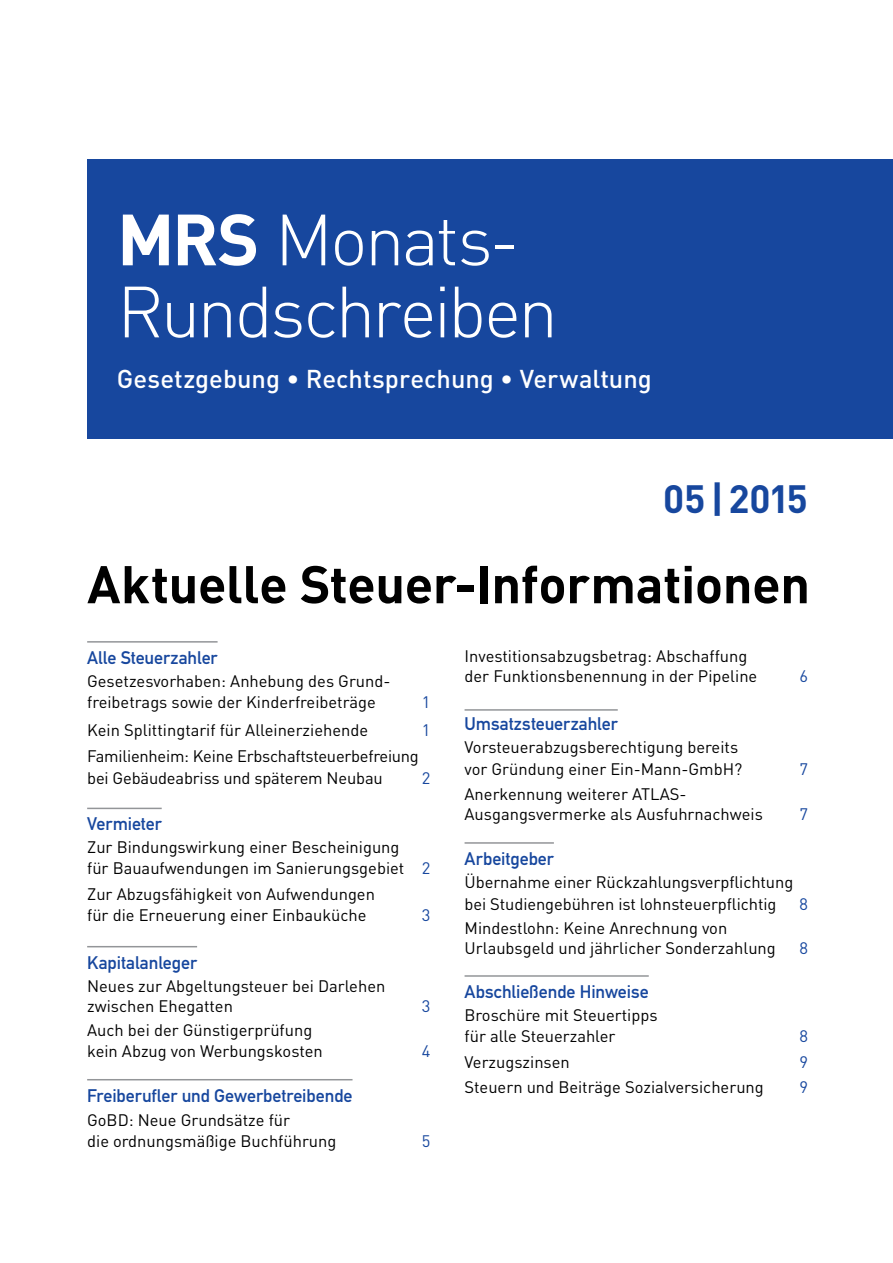
<style>
.page{position:relative;width:893px;height:1263px;background:#fff}
.page>*{position:absolute;margin:0;border:0;box-sizing:border-box;transform-origin:0 0}
.t1{font:300 71.25px/72px "DIN Pro";letter-spacing:-.04em;color:#fff}
.t2{font:700 52.2px "DIN Pro";letter-spacing:-.01em;color:#000}
.t3{font:700 39px "DIN Pro";letter-spacing:-.005em;color:#17479e}
.t4{font:500 25.5px "DIN Pro";color:#fff}
.t5{font:18px "DIN Mittelschrift Std";letter-spacing:-.005em;color:#17479e}
.t6{font:16.5px/20.2px "DIN Pro";color:#000}
.t7{font:16.5px "DIN Pro";color:#17479e}
.s1{font-weight:700}
.s2{color:#17479e}
</style>
<div class="page">
<hr style="left:87px;top:641px;width:131px;height:2px;background:#939598">
<hr style="left:87px;top:808px;width:75px;height:1px;background:#939598">
<hr style="left:87px;top:946px;width:110px;height:1px;background:#939598">
<hr style="left:87px;top:1079px;width:266px;height:1px;background:#939598">
<hr style="left:465px;top:709px;width:153px;height:2px;background:#939598">
<hr style="left:465px;top:842px;width:89px;height:2px;background:#939598">
<hr style="left:465px;top:975px;width:184px;height:2px;background:#939598">
<div style="left:87px;top:160px;width:806px;height:279px;background:#17479e"></div>
<h1 class="t1" style="left:117px;top:201px;width:443px"><span class="s1">MRS</span> Monats-<br>Rundschreiben</h1>
<h3 class="t4" style="left:117px;top:361px;width:536px">Gesetzgebung • Rechtsprechung • Verwaltung</h3>
<h3 class="t3" style="left:663px;top:473px;width:146px">05|2015</h3>
<h2 class="t2" style="left:87px;top:549px;width:724px">Aktuelle Steuer-Informationen</h2>
<p class="t5" style="left:87px;top:647px;width:132px">Alle Steuerzahler</p>
<p class="t6" style="left:87px;top:670px;width:305px;line-height:21px">Gesetzesvorhaben: Anhebung des Grund&shy;freibetrags sowie der Kinderfreibeträge</p>
<p class="t7" style="left:422px;top:691px;width:10px">1</p>
<p class="t6" style="left:87px;top:719px;width:282px">Kein Splittingtarif für Alleinerziehende</p>
<p class="t7" style="left:422px;top:719px;width:10px">1</p>
<p class="t6" style="left:87px;top:745px;width:333px;line-height:21.8px">Familienheim: Keine Erbschaftsteuerbefreiung bei Gebäudeabriss und späterem Neubau</p>
<p class="t7" style="left:422px;top:767px;width:10px">2</p>
<p class="t5" style="left:87px;top:813px;width:76px">Vermieter</p>
<p class="t6" style="left:87px;top:836px;width:345px;line-height:21px">Zur Bindungswirkung einer Bescheinigung<br>für Bauaufwendungen im Sanierungsgebiet <span class="s2">2</span></p>
<p class="t6" style="left:87px;top:884px;width:289px">Zur Abzugsfähigkeit von Aufwendungen für die Erneuerung einer Einbauküche</p>
<p class="t7" style="left:422px;top:903px;width:10px">3</p>
<p class="t5" style="left:87px;top:952px;width:111px">Kapitalanleger</p>
<p class="t6" style="left:87px;top:975px;width:300px">Neues zur Abgeltungsteuer bei Darlehen zwischen Ehegatten</p>
<p class="t6" style="left:87px;top:1020px;width:237px">Auch bei der Günstigerprüfung kein Abzug von Werbungskosten</p>
<p class="t5" style="left:87px;top:1085px;width:267px">Freiberufler und Gewerbetreibende</p>
<p class="t6" style="left:87px;top:1109px;width:251px;line-height:21px">GoBD: Neue Grundsätze für<br>die ordnungsmäßige Buchführung</p>
<p class="t7" style="left:422px;top:995px;width:10px">3</p>
<p class="t7" style="left:422px;top:1039px;width:10px">4</p>
<p class="t7" style="left:422px;top:1130px;width:10px">5</p>
<p class="t6" style="left:465px;top:645px;width:294px">Investitionsabzugsbetrag: Abschaffung der Funktionsbenennung in der Pipeline</p>
<p class="t7" style="left:799px;top:665px;width:10px">6</p>
<p class="t5" style="left:465px;top:713px;width:155px">Umsatzsteuerzahler</p>
<p class="t6" style="left:465px;top:736px;width:279px;line-height:21.8px">Vorsteuerabzugsberechtigung bereits vor Gründung einer Ein-Mann-GmbH?</p>
<p class="t6" style="left:465px;top:783px;width:300px">Anerkennung weiterer ATLAS-<br>Ausgangsvermerke als Ausfuhrnachweis</p>
<p class="t7" style="left:799px;top:758px;width:10px">7</p>
<p class="t7" style="left:799px;top:803px;width:10px">7</p>
<p class="t5" style="left:465px;top:848px;width:91px">Arbeitgeber</p>
<p class="t6" style="left:465px;top:870px;width:330px;line-height:21.8px">Übernahme einer Rückzahlungsverpflichtung bei Studiengebühren ist lohnsteuerpflichtig</p>
<p class="t6" style="left:465px;top:917px;width:313px">Mindestlohn: Keine Anrechnung von<br>Urlaubsgeld und jährlicher Sonderzahlung</p>
<p class="t7" style="left:799px;top:892px;width:10px">8</p>
<p class="t7" style="left:799px;top:937px;width:10px">8</p>
<p class="t5" style="left:465px;top:981px;width:186px">Abschließende Hinweise</p>
<p class="t6" style="left:465px;top:1004px;width:195px;line-height:21px">Broschüre mit Steuertipps für alle Steuerzahler</p>
<p class="t7" style="left:799px;top:1025px;width:10px">8</p>
<p class="t6" style="left:465px;top:1051px;width:107px">Verzugszinsen</p>
<p class="t7" style="left:799px;top:1051px;width:10px">9</p>
<p class="t6" style="left:465px;top:1076px;width:301px">Steuern und Beiträge Sozialversicherung</p>
<p class="t7" style="left:799px;top:1075px;width:10px">9</p>
</div>
